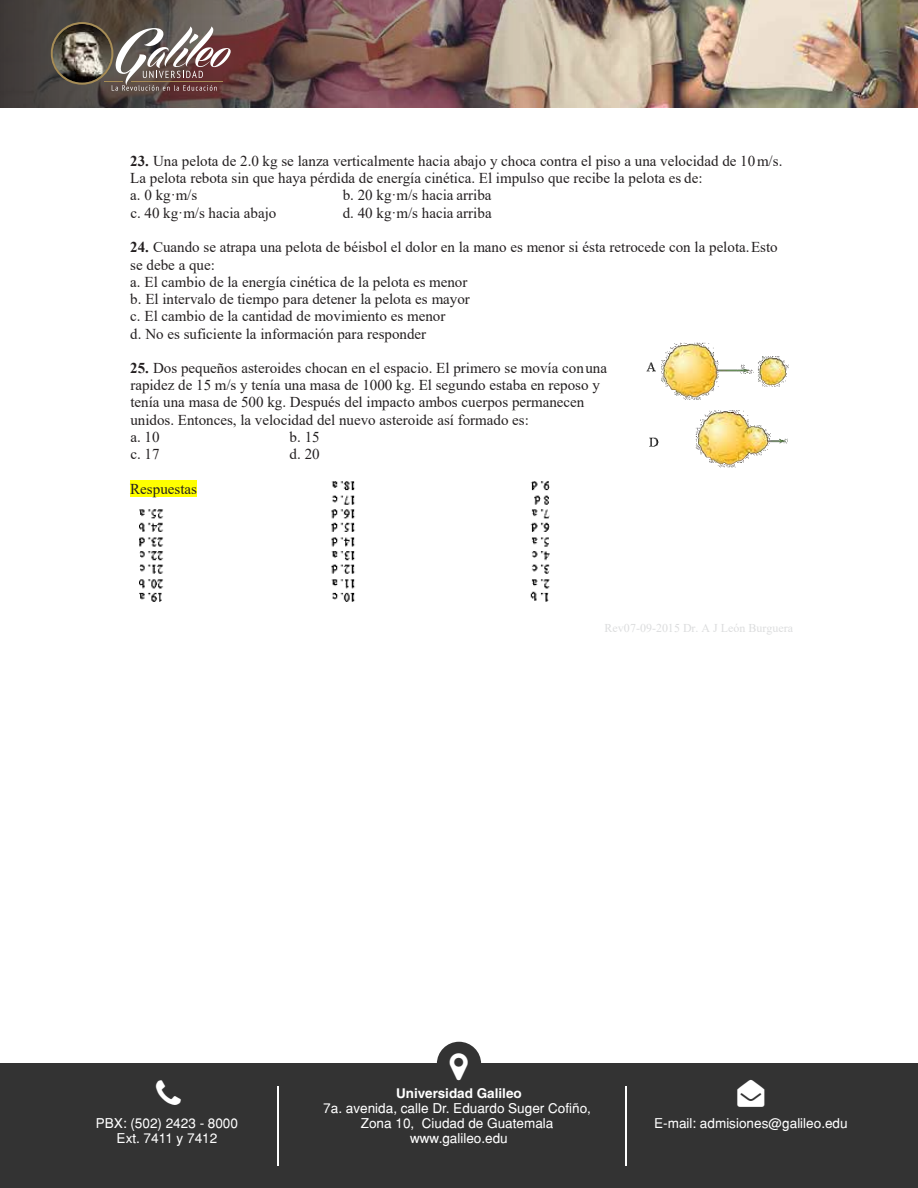
<style>
.page{position:relative;width:918px;height:1188px;background:#fff}
.page>*{position:absolute;margin:0;border:0;box-sizing:border-box;transform-origin:0 0}
.t1{font:15px/17.2px "Times New Roman";color:#231f20}
.t2{font:13.5px/15px "Helvetica";color:#fff;text-align:center}
.t3{font:700 13.5px "Helvetica LT Std";color:#fff}
.t4{font:12px "Times New Roman";color:#dcddde}
.s1{font-weight:700}
</style>
<div class="page">
<img style="left:0;top:0;width:918px;height:108px">
<div style="left:437px;top:1042px;width:44px;height:44px;background:#333;border-radius:50%"></div>
<div style="left:0;top:1064px;width:918px;height:124px;background:#333"></div>
<hr style="left:278px;top:1086px;width:1px;height:79px;background:#fff">
<hr style="left:626px;top:1086px;width:1px;height:79px;background:#fff">
<svg style="left:51px;top:22px;width:180px;height:69px;background:#7c6e67"></svg>
<img style="left:139px;top:482px;width:411px;height:120px">
<div style="left:130px;top:481px;width:67px;height:16px;background:#ff0"></div>
<img style="left:646px;top:342px;width:143px;height:126px">
<p class="t1" style="left:130px;top:152px;width:654px"><span class="s1">23.</span> Una pelota de 2.0 kg se lanza verticalmente hacia abajo y choca contra el piso a una velocidad de 10m/s.<br>La pelota rebota sin que haya pérdida de energía cinética. El impulso que recibe la pelota es de:<br>a. 0 kg·m/s<br>c. 40 kg·m/s hacia abajo</p>
<p class="t1" style="left:343px;top:186px;width:150px">b. 20 kg·m/s hacia arriba d. 40 kg·m/s hacia arriba</p>
<p class="t1" style="left:130px;top:238px;width:649px"><span class="s1">24.</span> Cuando se atrapa una pelota de béisbol el dolor en la mano es menor si ésta retrocede con la pelota.Esto se debe a que:<br>a. El cambio de la energía cinética de la pelota es menor<br>b. El intervalo de tiempo para detener la pelota es mayor<br>c. El cambio de la cantidad de movimiento es menor<br>d. No es suficiente la información para responder</p>
<p class="t1" style="left:130px;top:359px;width:478px"><span class="s1">25.</span> Dos pequeños asteroides chocan en el espacio. El primero se movía conuna</p>
<p class="t1" style="left:130px;top:376px;width:471px">rapidez de 15 m/s y tenía una masa de 1000 kg. El segundo estaba en reposo y</p>
<p class="t1" style="left:130px;top:393px;width:456px">tenía una masa de 500 kg. Después del impacto ambos cuerpos permanecen</p>
<p class="t1" style="left:130px;top:411px;width:400px">unidos. Entonces, la velocidad del nuevo asteroide así formado es:</p>
<p class="t1" style="left:290px;top:428px;width:32px">b. 15</p>
<p class="t1" style="left:130px;top:445px;width:31px">c. 17</p>
<p class="t1" style="left:290px;top:445px;width:32px">d. 20</p>
<p class="t1" style="left:130px;top:428px;width:31px">a. 10</p>
<p class="t1" style="left:130px;top:480px;width:68px">Respuestas</p>
<p class="t4" style="left:605px;top:620px;width:190px">Rev07-09-2015 Dr. A J León Burguera</p>
<p class="t3" style="left:396px;top:1085px;width:127px">Universidad Galileo</p>
<p class="t2" style="left:361px;top:1116px;width:194px">Zona 10, Ciudad de Guatemala www.galileo.edu</p>
<p class="t2" style="left:323px;top:1101px;width:269px">7a. avenida, calle Dr. Eduardo Suger Cofiño,</p>
<p class="t2" style="left:96px;top:1115px;width:144px">PBX: (502) 2423 - 8000</p>
<p class="t2" style="left:654px;top:1115px;width:195px">E-mail: admisiones@galileo.edu</p>
<p class="t2" style="left:117px;top:1130px;width:102px">Ext. 7411 y 7412</p>
</div>
